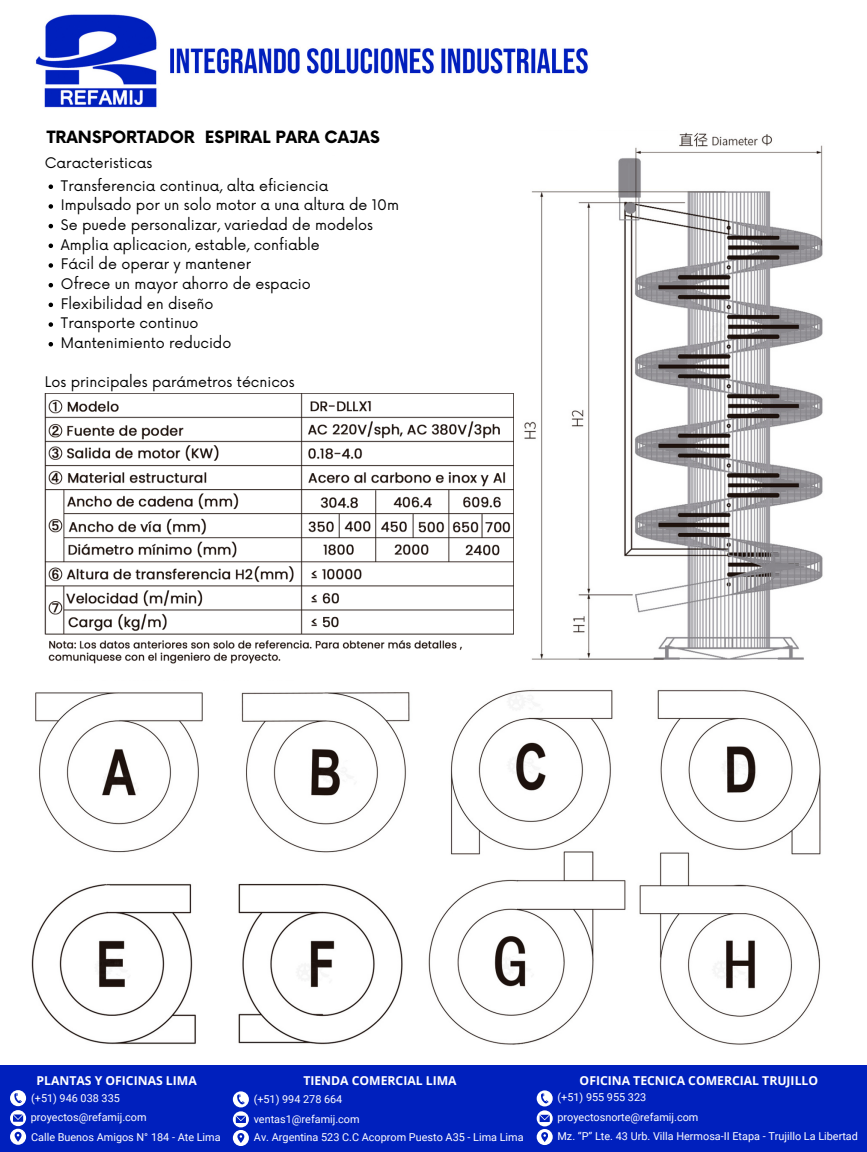
<style>
.page{position:relative;width:867px;height:1152px;background:#fff}
.page>*{position:absolute;margin:0;border:0;box-sizing:border-box;transform-origin:0 0}
.t1{font:700 16.5px "Now";color:#000}
.t2{font:14.25px/19.6px "Now";color:#000}
.t3{font:700 12.23px "Open Sans";color:#fff}
.t4{font:10.88px/19.3px "Roboto";color:#fff}
</style>
<div class="page">
<img style="left:35px;top:14px;width:553px;height:94px">
<div style="left:0;top:1065px;width:867px;height:87px;background:#0020bd"></div>
<svg style="left:10px;top:1129px;width:16px;height:16px"></svg>
<svg style="left:10px;top:1090px;width:16px;height:16px"></svg>
<svg style="left:10px;top:1110px;width:16px;height:16px"></svg>
<svg style="left:14px;top:1093px;width:8px;height:10px"></svg>
<svg style="left:13px;top:1115px;width:10px;height:7px"></svg>
<svg style="left:15px;top:1132px;width:6px;height:10px"></svg>
<div style="left:537px;top:1129px;width:16px;height:16px;background:#fff;border-radius:50%"></div>
<svg style="left:537px;top:1090px;width:16px;height:16px"></svg>
<svg style="left:537px;top:1110px;width:16px;height:16px"></svg>
<svg style="left:541px;top:1093px;width:7px;height:10px"></svg>
<svg style="left:540px;top:1115px;width:10px;height:7px"></svg>
<svg style="left:541px;top:1132px;width:7px;height:10px"></svg>
<div style="left:233px;top:1130px;width:16px;height:16px;background:#fff;border-radius:50%"></div>
<svg style="left:233px;top:1091px;width:16px;height:16px"></svg>
<svg style="left:233px;top:1111px;width:16px;height:16px"></svg>
<svg style="left:237px;top:1094px;width:7px;height:10px"></svg>
<svg style="left:236px;top:1116px;width:10px;height:7px"></svg>
<svg style="left:237px;top:1133px;width:7px;height:10px"></svg>
<img style="left:31px;top:689px;width:790px;height:356px">
<img style="left:513px;top:132px;width:310px;height:528px">
<img style="left:45px;top:393px;width:468px;height:271px">
<svg style="left:49px;top:184px;width:4px;height:5px"></svg>
<svg style="left:49px;top:204px;width:4px;height:5px"></svg>
<svg style="left:49px;top:224px;width:4px;height:4px"></svg>
<svg style="left:49px;top:244px;width:4px;height:4px"></svg>
<svg style="left:49px;top:263px;width:4px;height:5px"></svg>
<svg style="left:49px;top:283px;width:4px;height:4px"></svg>
<svg style="left:49px;top:303px;width:4px;height:4px"></svg>
<svg style="left:49px;top:322px;width:4px;height:5px"></svg>
<svg style="left:49px;top:342px;width:4px;height:4px"></svg>
<p class="t1" style="left:47px;top:128px;width:334px">TRANSPORTADOR ESPIRAL PARA CAJAS</p>
<p class="t2" style="left:61px;top:152px;width:269px;line-height:23px;text-indent:-16px">Caracteristicas<br>Transferencia continua, alta eficiencia</p>
<p class="t2" style="left:61px;top:196px;width:340px">Impulsado por un solo motor a una altura de 10m<br>Se puede personalizar, variedad de modelos<br>Amplia aplicacion, estable, confiable<br>Fácil de operar y mantener<br>Ofrece un mayor ahorro de espacio<br>Flexibilidad en diseño<br>Transporte continuo<br>Mantenimiento reducido</p>
<p class="t2" style="left:45px;top:373px;width:251px">Los principales parámetros técnicos</p>
<p class="t3" style="left:37px;top:1072px;width:162px">PLANTAS Y OFICINAS LIMA</p>
<p class="t3" style="left:303px;top:1072px;width:155px">TIENDA COMERCIAL LIMA</p>
<p class="t3" style="left:580px;top:1072px;width:240px">OFICINA TECNICA COMERCIAL TRUJILLO</p>
<p class="t4" style="left:31px;top:1088px;width:117px">(+51) 946 038 335 proyectos@refamij.com</p>
<p class="t4" style="left:31px;top:1128px;width:191px">Calle Buenos Amigos N° 184 - Ate Lima</p>
<p class="t4" style="left:254px;top:1089px;width:107px;line-height:20.2px">(+51) 994 278 664 ventas1@refamij.com</p>
<p class="t4" style="left:254px;top:1128px;width:271px">Av. Argentina 523 C.C Acoprom Puesto A35 - Lima Lima</p>
<p class="t4" style="left:557px;top:1088px;width:142px;line-height:19.5px">(+51) 955 955 323 proyectosnorte@refamij.com</p>
<p class="t4" style="left:557px;top:1127px;width:302px">Mz. “P” Lte. 43 Urb. Villa Hermosa-II Etapa - Trujillo La Libertad</p>
</div>
